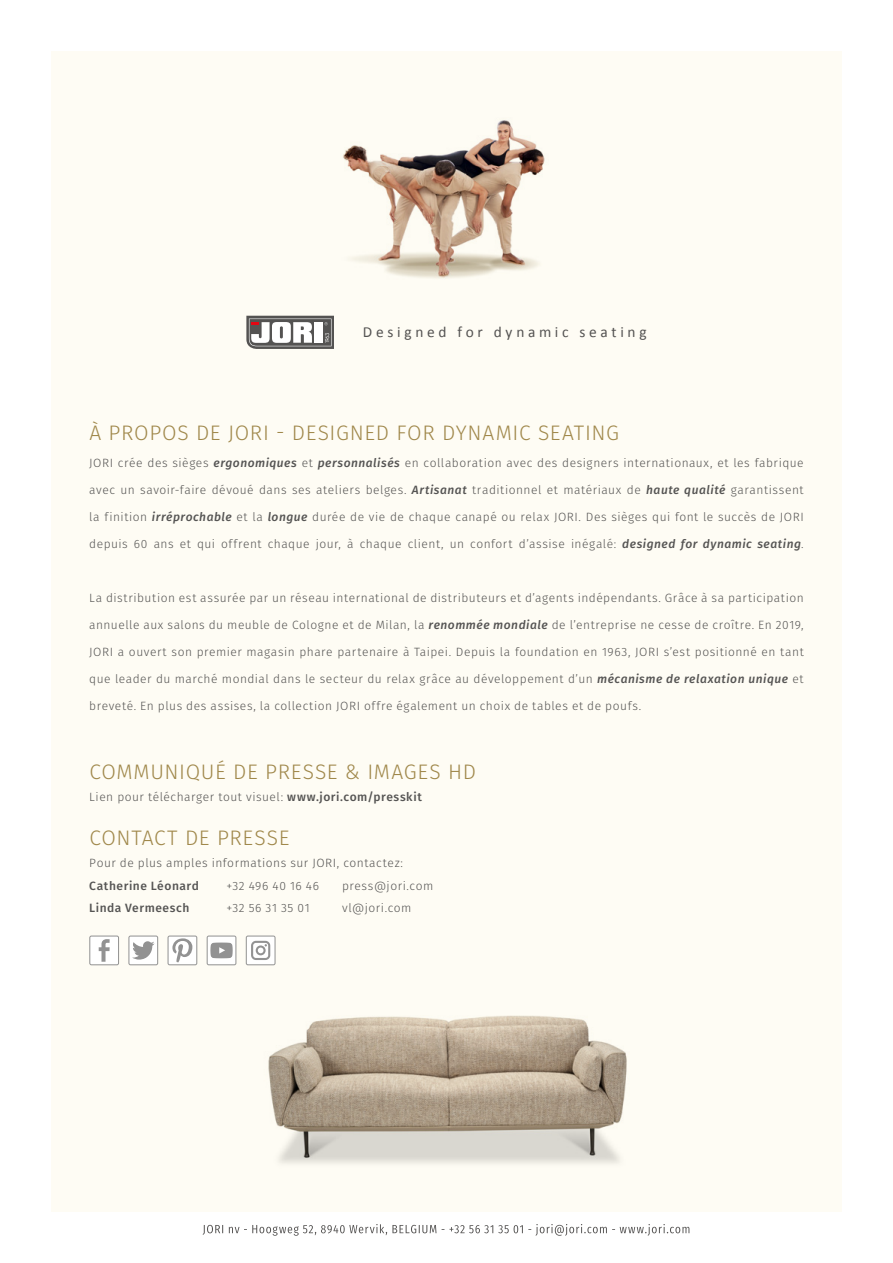
<style>
.page{position:relative;width:893px;height:1263px;background:#fff}
.page>*{position:absolute;margin:0;border:0;box-sizing:border-box;transform-origin:0 0}
.t1{font:300 21px "Fira Sans";letter-spacing:.03em;color:#a0884b}
.t2{font:15.3px "Calibri";letter-spacing:.24em;color:#545352}
.t3{font:300 12px "Fira Sans";letter-spacing:.04em;color:#555453}
.t4{font:500 12px "Fira Sans";letter-spacing:.045em;color:#555453}
.s1{font-weight:500;font-style:italic}
.s2{font-weight:500}
</style>
<div class="page">
<div style="left:51px;top:51px;width:791px;height:1161px;background:#fefcf4"></div>
<svg style="left:246px;top:316px;width:88px;height:33px"></svg>
<svg style="left:89px;top:935px;width:30px;height:30px"></svg>
<svg style="left:128px;top:935px;width:30px;height:30px"></svg>
<svg style="left:168px;top:935px;width:29px;height:30px"></svg>
<svg style="left:207px;top:935px;width:29px;height:30px"></svg>
<svg style="left:246px;top:935px;width:30px;height:30px"></svg>
<svg style="left:203px;top:1224px;width:486px;height:12px"></svg>
<img style="left:343px;top:120px;width:202px;height:158px">
<img style="left:268px;top:1015px;width:359px;height:149px">
<p class="t2" style="left:363px;top:323px;width:285px">Designed for dynamic seating</p>
<h1 class="t1" style="left:89px;top:417px;width:531px">À PROPOS DE JORI - DESIGNED FOR DYNAMIC SEATING</h1>
<p class="t3" style="left:89px;top:454px;width:716px">JORI crée des sièges <span class="s1">ergonomiques</span> et <span class="s1">personnalisés</span> en collaboration avec des designers internationaux, et les fabrique</p>
<p class="t3" style="left:89px;top:481px;width:716px">avec un savoir-faire dévoué dans ses ateliers belges. <span class="s1">Artisanat</span> traditionnel et matériaux de <span class="s1">haute qualité</span> garantissent</p>
<p class="t3" style="left:89px;top:508px;width:716px">la finition <span class="s1">irréprochable</span> et la <span class="s1">longue</span> durée de vie de chaque canapé ou relax JORI. Des sièges qui font le succès de JORI</p>
<p class="t3" style="left:89px;top:535px;width:716px">depuis 60 ans et qui offrent chaque jour, à chaque client, un confort d’assise inégalé: <span class="s1">designed for dynamic seating</span>.</p>
<p class="t3" style="left:89px;top:589px;width:716px">La distribution est assurée par un réseau international de distributeurs et d’agents indépendants. Grâce à sa participation</p>
<p class="t3" style="left:89px;top:616px;width:716px">annuelle aux salons du meuble de Cologne et de Milan, la <span class="s1">renommée mondiale</span> de l’entreprise ne cesse de croître. En 2019,</p>
<p class="t3" style="left:89px;top:643px;width:716px">JORI a ouvert son premier magasin phare partenaire à Taipei. Depuis la foundation en 1963, JORI s’est positionné en tant</p>
<p class="t3" style="left:89px;top:670px;width:716px">que leader du marché mondial dans le secteur du relax grâce au développement d’un <span class="s1">mécanisme de relaxation unique</span> et</p>
<p class="t3" style="left:89px;top:697px;width:553px">breveté. En plus des assises, la collection JORI offre également un choix de tables et de poufs.</p>
<h1 class="t1" style="left:89px;top:756px;width:388px">COMMUNIQUÉ DE PRESSE &amp; IMAGES HD</h1>
<p class="t3" style="left:89px;top:788px;width:334px">Lien pour télécharger tout visuel: <span class="s2">www.jori.com/presskit</span></p>
<h1 class="t1" style="left:89px;top:822px;width:202px">CONTACT DE PRESSE</h1>
<p class="t3" style="left:89px;top:854px;width:315px">Pour de plus amples informations sur JORI, contactez:</p>
<p class="t4" style="left:89px;top:876px;width:111px">Catherine Léonard</p>
<p class="t3" style="left:227px;top:877px;width:94px">+32 496 40 16 46</p>
<p class="t3" style="left:342px;top:877px;width:93px">press@jori.com</p>
<p class="t4" style="left:89px;top:898px;width:102px">Linda Vermeesch</p>
<p class="t3" style="left:227px;top:899px;width:85px">+32 56 31 35 01</p>
<p class="t3" style="left:342px;top:899px;width:71px">vl@jori.com</p>
</div>
